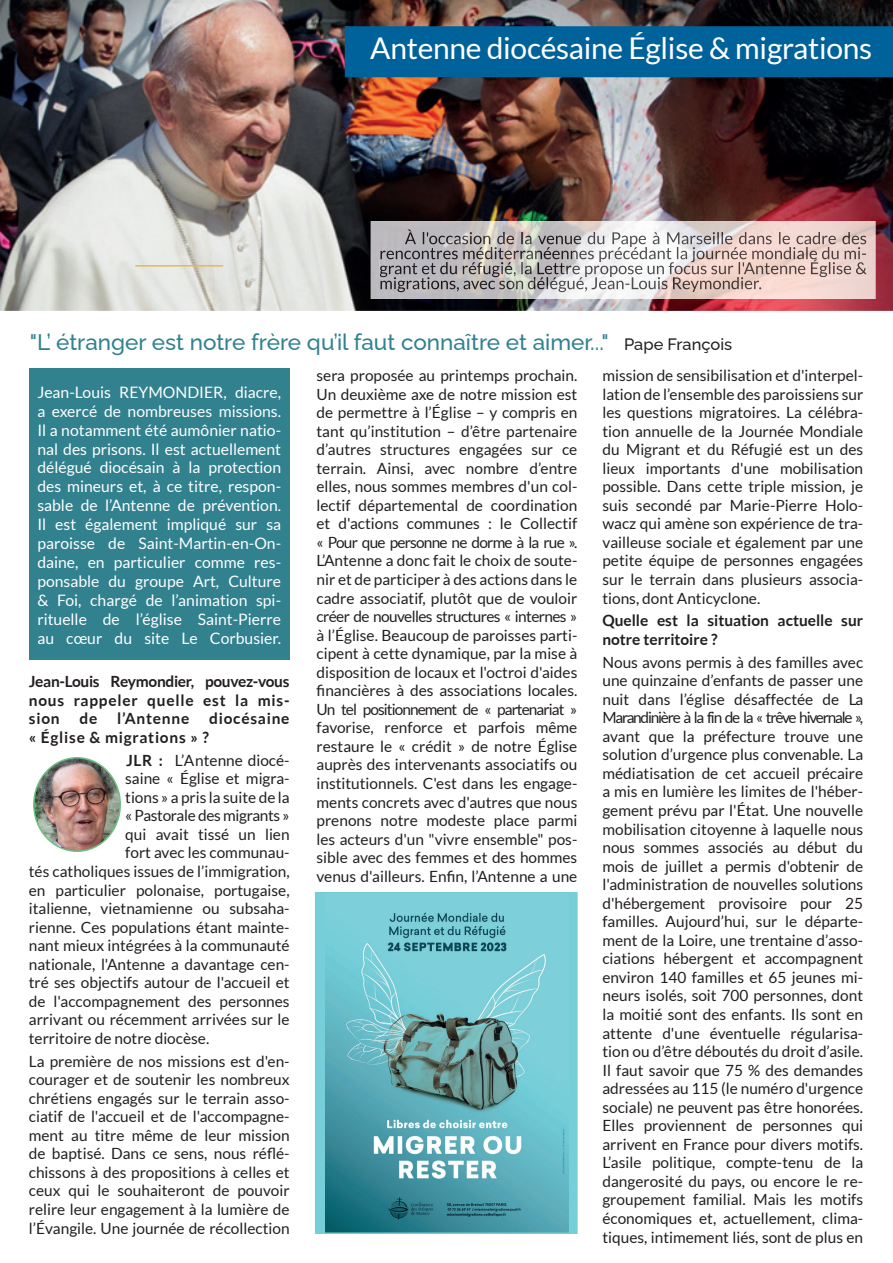
<style>
.page{position:relative;width:893px;height:1263px;background:#fff}
.page>*{position:absolute;margin:0;border:0;box-sizing:border-box;transform-origin:0 0}
.t1{font:30px "Lato";letter-spacing:-.01em;color:#fff}
.t2{font:500 22.5px "Raleway";color:#31818f}
.t3{font:15.75px/18.9px "Lato";color:#fff;text-align:justify}
.t4{font:15.45px/18.6px "Lato";color:#231f20;text-align:justify}
.t5{font:700 15.45px/18.6px "Lato";color:#231f20;text-align:justify}
.t6{font:700 15.45px/22.8px "Lato";letter-spacing:.05em;color:#231f20}
.t7{font:15.45px "Lato";letter-spacing:-.02em;color:#231f20}
.s1{font-size:16.5px;color:#231f20}
.s2{font-weight:400}
</style>
<div class="page">
<div style="left:29px;top:369px;width:261px;height:291px;background:#31818f"></div>
<img style="left:0;top:0;width:893px;height:311px">
<div style="left:346px;top:27px;width:546px;height:50px;background:#00629a"></div>
<div style="left:345px;top:26px;width:548px;height:51px;border:2px solid #00629a"></div>
<img style="left:34px;top:758px;width:86px;height:93px">
<div style="left:33px;top:757px;width:88px;height:95px;border:2px solid #6dc284;border-radius:50%"></div>
<img style="left:371px;top:221px;width:504px;height:78px">
<img style="left:405px;top:229px;width:462px;height:18px">
<img style="left:380px;top:247px;width:487px;height:12px">
<img style="left:380px;top:259px;width:487px;height:18px">
<img style="left:380px;top:259px;width:486px;height:3px">
<img style="left:380px;top:277px;width:381px;height:15px">
<hr style="left:135px;top:265px;width:88px;height:2px;background:#e4b85d">
<div style="left:316px;top:893px;width:261px;height:340px;background:#76ced8"></div>
<img style="left:326px;top:912px;width:242px;height:319px">
<div style="left:315px;top:892px;width:263px;height:342px;border:2px solid #76ced8"></div>
<h1 class="t1" style="left:370px;top:32px;width:503px">Antenne diocésaine Église &amp; migrations</h1>
<h2 class="t2" style="left:30px;top:324px;width:704px">"L’ étranger est notre frère qu’il faut connaître et aimer..." <span class="s1">Pape François</span></h2>
<p class="t3" style="left:37px;top:382px;width:245px">Jean-Louis REYMONDIER, diacre, a exercé de nombreuses missions.<br>Il a notamment été aumônier natio&shy;nal des prisons. Il est actuellement délégué diocésain à la protection des mineurs et, à ce titre, respon&shy;sable de l’Antenne de prévention.<br>Il est également impliqué sur sa paroisse de Saint-Martin-en-On&shy;daine, en particulier comme res&shy;ponsable du groupe Art, Culture &amp; Foi, chargé de l’animation spi&shy;rituelle de l’église Saint-Pierre au cœur du site Le Corbusier.</p>
<p class="t5" style="left:29px;top:672px;width:262px">Jean-Louis Reymondier, pouvez-vous nous rappeler quelle est la mis&shy;sion</p>
<p class="t5" style="left:79px;top:709px;width:19px">de</p>
<p class="t6" style="left:117px;top:707px;width:74px">l’Antenne</p>
<p class="t6" style="left:209px;top:707px;width:82px">diocésaine</p>
<p class="t6" style="left:126px;top:726px;width:165px;text-indent:-97px">« Église &amp; migrations » ?<br>JLR : <span class="s2">L’Antenne diocé-</span></p>
<p class="t4" style="left:125px;top:769px;width:166px">saine « Église et migra-</p>
<p class="t4" style="left:125px;top:788px;width:166px">tions » a pris la suite de la</p>
<p class="t7" style="left:125px;top:807px;width:166px">« Pastorale des migrants »</p>
<p class="t4" style="left:125px;top:825px;width:166px">qui avait tissé un lien</p>
<p class="t4" style="left:125px;top:843px;width:166px">fort avec les communau-</p>
<p class="t4" style="left:29px;top:862px;width:262px">tés catholiques issues de l’immigration,</p>
<p class="t4" style="left:29px;top:880px;width:262px">en particulier polonaise, portugaise,</p>
<p class="t4" style="left:29px;top:899px;width:262px">italienne, vietnamienne ou subsaha-</p>
<p class="t4" style="left:29px;top:917px;width:262px">rienne. Ces populations étant mainte-</p>
<p class="t4" style="left:29px;top:936px;width:262px">nant mieux intégrées à la communauté</p>
<p class="t4" style="left:29px;top:955px;width:262px">nationale, l'Antenne a davantage cen-</p>
<p class="t4" style="left:29px;top:973px;width:262px">tré ses objectifs autour de l'accueil et</p>
<p class="t4" style="left:29px;top:992px;width:262px">de l'accompagnement des personnes</p>
<p class="t4" style="left:29px;top:1010px;width:262px">arrivant ou récemment arrivées sur le</p>
<p class="t4" style="left:29px;top:1029px;width:182px">territoire de notre diocèse.</p>
<p class="t4" style="left:29px;top:1051px;width:262px">La première de nos missions est d'en&shy;courager et de soutenir les nombreux chrétiens engagés sur le terrain asso&shy;ciatif de l'accueil et de l'accompagne&shy;ment au titre même de leur mission de baptisé. Dans ce sens, nous réflé&shy;chissons à des propositions à celles et ceux qui le souhaiteront de pouvoir relire leur engagement à la lumière de l’Évangile. Une journée de récollection</p>
<p class="t4" style="left:317px;top:366px;width:262px">sera proposée au printemps prochain.<br>Un deuxième axe de notre mission est de permettre à l’Église – y compris en tant qu’institution – d’être partenaire d’autres structures engagées sur ce terrain. Ainsi, avec nombre d’entre elles, nous sommes membres d'un col&shy;lectif départemental de coordination et d'actions communes : le Collectif « Pour que personne ne dorme à la rue ».<br>L’Antenne a donc fait le choix de soute&shy;nir et de participer à des actions dans le cadre associatif, plutôt que de vouloir créer de nouvelles structures « internes » à l’Église. Beaucoup de paroisses parti&shy;cipent à cette dynamique, par la mise à disposition de locaux et l'octroi d'aides financières à des associations locales.<br>Un tel positionnement de « partenariat » favorise, renforce et parfois même restaure le « crédit » de notre Église auprès des intervenants associatifs ou institutionnels. C'est dans les engage&shy;ments concrets avec d'autres que nous prenons notre modeste place parmi les acteurs d'un "vivre ensemble" pos&shy;sible avec des femmes et des hommes venus d'ailleurs. Enfin, l’Antenne a une</p>
<p class="t4" style="left:602px;top:366px;width:262px">mission de sensibilisation et d'interpel&shy;lation de l’ensemble des paroissiens sur les questions migratoires. La célébra&shy;tion annuelle de la Journée Mondiale du Migrant et du Réfugié est un des lieux importants d'une mobilisation possible. Dans cette triple mission, je suis secondé par Marie-Pierre Holo&shy;wacz qui amène son expérience de tra&shy;vailleuse sociale et également par une petite équipe de personnes engagées sur le terrain dans plusieurs associa&shy;tions, dont Anticyclone.</p>
<p class="t5" style="left:602px;top:611px;width:262px">Quelle est la situation actuelle sur notre territoire ?</p>
<p class="t4" style="left:602px;top:653px;width:262px">Nous avons permis à des familles avec une quinzaine d’enfants de passer une nuit dans l’église désaffectée de La Marandinière à la fin de la « trêve hivernale », avant que la préfecture trouve une solution d’urgence plus convenable. La médiatisation de cet accueil précaire a mis en lumière les limites de l'héber&shy;gement prévu par l'État. Une nouvelle mobilisation citoyenne à laquelle nous nous sommes associés au début du mois de juillet a permis d'obtenir de l'administration de nouvelles solutions d'hébergement provisoire pour 25 familles. Aujourd’hui, sur le départe&shy;ment de la Loire, une trentaine d’asso&shy;ciations hébergent et accompagnent environ 140 familles et 65 jeunes mi&shy;neurs isolés, soit 700 personnes, dont la moitié sont des enfants. Ils sont en attente d'une éventuelle régularisa&shy;tion ou d’être déboutés du droit d’asile.<br>Il faut savoir que 75 % des demandes adressées au 115 (le numéro d'urgence sociale) ne peuvent pas être honorées.<br>Elles proviennent de personnes qui arrivent en France pour divers motifs.<br>L’asile politique, compte-tenu de la dangerosité du pays, ou encore le re&shy;groupement familial. Mais les motifs économiques et, actuellement, clima&shy;tiques, intimement liés, sont de plus en</p>
</div>
